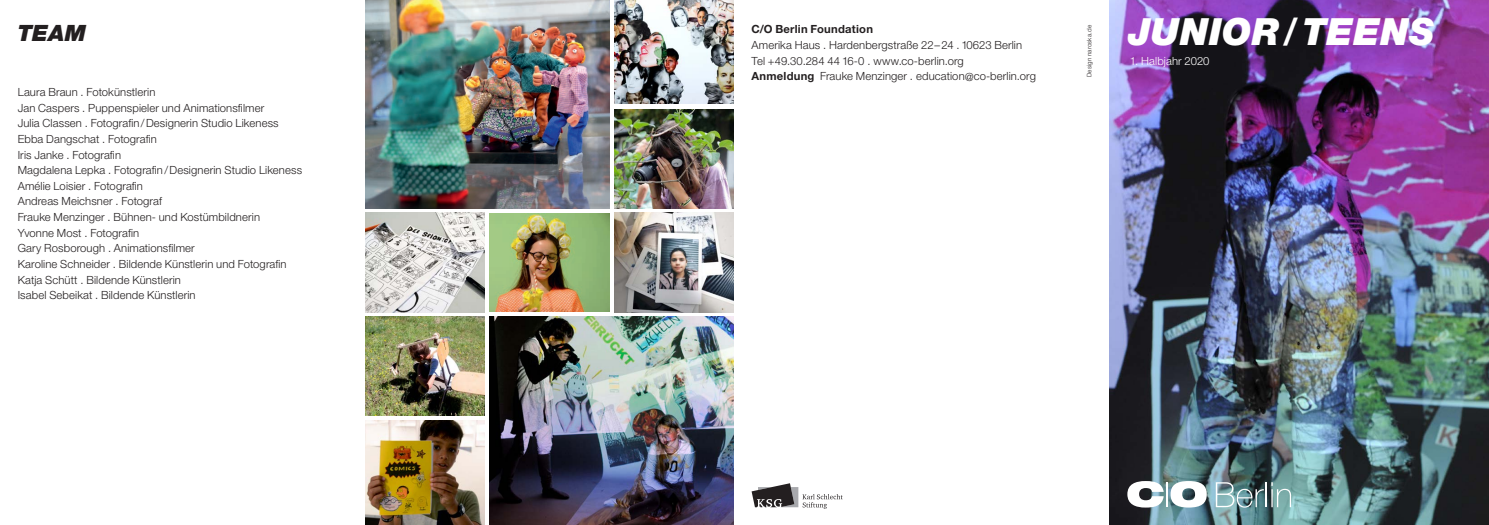
<style>
.page{position:relative;width:1489px;height:525px;background:#fff}
.page>*{position:absolute;margin:0;border:0;box-sizing:border-box;transform-origin:0 0}
.t1{font:italic 900 37.5px "Helvetica Neue LT Pro";letter-spacing:.015em;color:#fff}
.Kapitilheadline_18_2{font:italic 900 22.5px "Helvetica Neue LT Pro";color:#231f20}
.Fließtext_Deutsch_9{font:300 11.25px "Helvetica Neue LT Pro";letter-spacing:.01em;color:#231f20}
.t2{font:700 11.25px "Helvetica Neue LT Pro";letter-spacing:.02em;color:#231f20}
.t3{font:300 11.25px "Helvetica Neue LT Pro";letter-spacing:.01em;color:#fff}
.Bildunterschriften_5{font:300 6.25px "Helvetica Neue LT Pro";letter-spacing:.025em;color:#231f20}
.s1{font-weight:700}
.s2{font-weight:500}
</style>
<div class="page">
<img style="left:1109px;top:0;width:379px;height:524px">
<svg style="left:1127px;top:480px;width:79px;height:27px"></svg>
<svg style="left:1215px;top:482px;width:75px;height:25px;background:#7b9b9d"></svg>
<svg style="left:751px;top:483px;width:91px;height:25px"></svg>
<img style="left:614px;top:213px;width:119px;height:99px">
<img style="left:614px;top:109px;width:119px;height:99px">
<img style="left:490px;top:317px;width:243px;height:207px">
<img style="left:365px;top:0;width:244px;height:208px">
<img style="left:490px;top:213px;width:119px;height:99px">
<img style="left:614px;top:0;width:119px;height:104px">
<img style="left:365px;top:317px;width:120px;height:99px">
<img style="left:365px;top:420px;width:120px;height:104px">
<img style="left:365px;top:213px;width:120px;height:99px">
<p class="Kapitilheadline_18_2" style="left:18px;top:20px;width:70px">TEAM</p>
<p class="Fließtext_Deutsch_9" style="left:18px;top:85px;width:139px">Laura Braun . Fotokünstlerin</p>
<p class="Fließtext_Deutsch_9" style="left:18px;top:101px;width:248px">Jan Caspers . Puppenspieler und Animationsfilmer</p>
<p class="Fließtext_Deutsch_9" style="left:18px;top:116px;width:262px">Julia Classen . Fotografin/Designerin Studio Likeness</p>
<p class="Fließtext_Deutsch_9" style="left:18px;top:132px;width:141px">Ebba Dangschat . Fotografin</p>
<p class="Fließtext_Deutsch_9" style="left:18px;top:147px;width:105px">Iris Janke . Fotografin</p>
<p class="Fließtext_Deutsch_9" style="left:18px;top:163px;width:286px">Magdalena Lepka . Fotografin/Designerin Studio Likeness</p>
<p class="Fließtext_Deutsch_9" style="left:18px;top:179px;width:127px">Amélie Loisier . Fotografin</p>
<p class="Fließtext_Deutsch_9" style="left:18px;top:194px;width:146px">Andreas Meichsner . Fotograf</p>
<p class="Fließtext_Deutsch_9" style="left:18px;top:210px;width:244px">Frauke Menzinger . Bühnen- und Kostümbildnerin</p>
<p class="Fließtext_Deutsch_9" style="left:18px;top:226px;width:123px">Yvonne Most . Fotografin</p>
<p class="Fließtext_Deutsch_9" style="left:18px;top:241px;width:178px">Gary Rosborough . Animationsfilmer</p>
<p class="Fließtext_Deutsch_9" style="left:18px;top:257px;width:270px">Karoline Schneider . Bildende Künstlerin und Fotografin</p>
<p class="Fließtext_Deutsch_9" style="left:18px;top:272px;width:165px">Katja Schütt . Bildende Künstlerin</p>
<p class="Fließtext_Deutsch_9" style="left:18px;top:288px;width:179px">Isabel Sebeikat . Bildende Künstlerin</p>
<p class="t2" style="left:751px;top:22px;width:123px">C/O Berlin Foundation</p>
<p class="Fließtext_Deutsch_9" style="left:751px;top:38px;width:272px">Amerika Haus . Hardenbergstraße 22–24 . 10623 Berlin</p>
<p class="Fließtext_Deutsch_9" style="left:751px;top:54px;width:214px">Tel +49.30.284 44 16-0 . www.co-berlin.org</p>
<p class="Fließtext_Deutsch_9" style="left:751px;top:69px;width:286px"><span class="s1">Anmeldung</span> Frauke Menzinger . education@co-berlin.org</p>
<p class="Bildunterschriften_5" style="left:1085px;top:77px;width:54px;rotate:-90deg">Design naroska.de</p>
<p class="t1" style="left:1127px;top:9px;width:308px">JUNIOR<span class="s2">/</span>TEENS</p>
<p class="t3" style="left:1129px;top:54px;width:81px">1. Halbjahr 2020</p>
</div>
